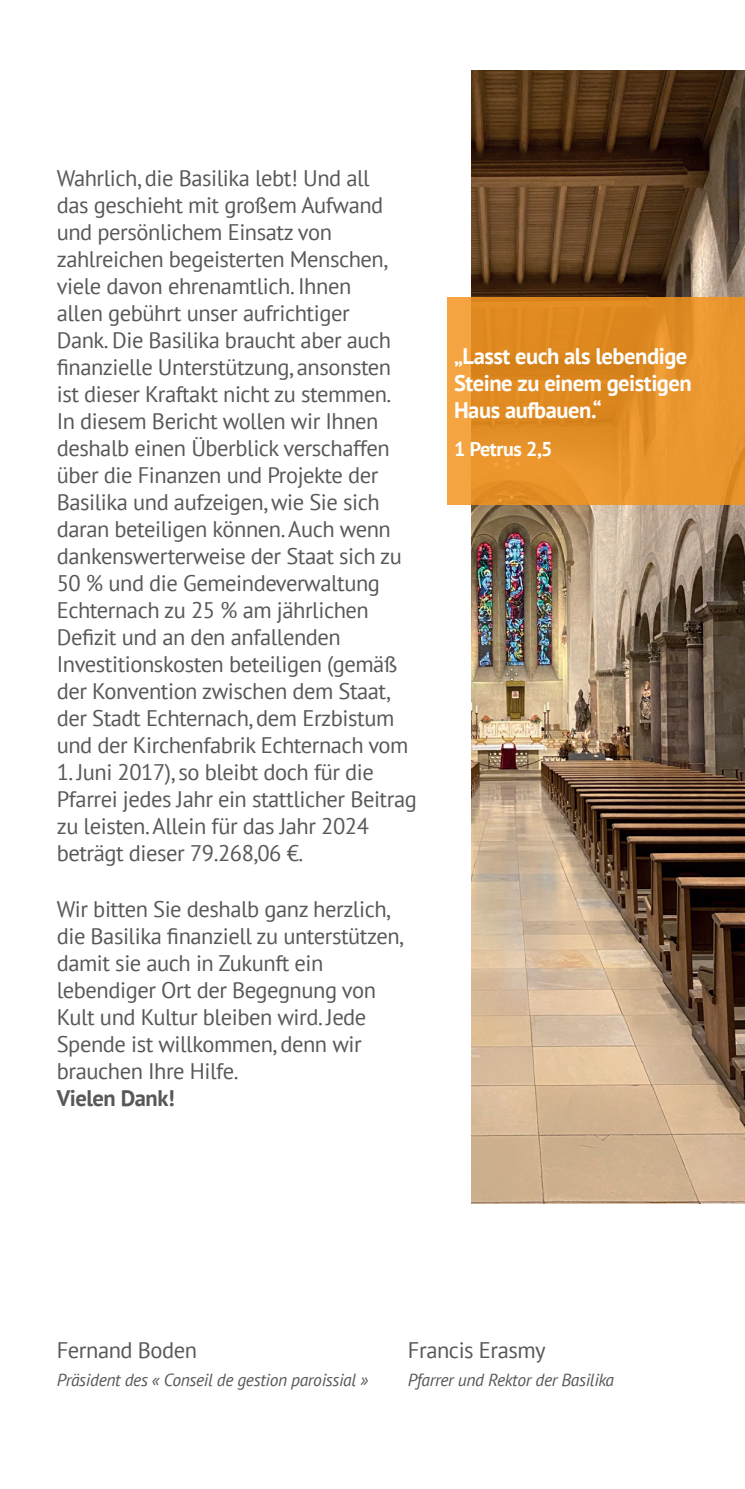
<style>
.page{position:relative;width:745px;height:1489px;background:#fff}
.page>*{position:absolute;margin:0;border:0;box-sizing:border-box;transform-origin:0 0}
.t1{font:22.5px/27px "PT Sans";letter-spacing:-.02em;color:#57585a}
.t2{font:700 22.5px/27px "PT Sans";letter-spacing:-.02em;color:#fff}
.t3{font:700 22.5px "PT Sans";letter-spacing:-.02em;color:#57585a}
.t4{font:700 20px "PT Sans";letter-spacing:-.02em;color:#fff}
.t5{font:italic 17.5px "PT Sans";letter-spacing:-.02em;color:#57585a}
</style>
<div class="page">
<img style="left:471px;top:71px;width:273px;height:1132px">
<svg style="left:447px;top:298px;width:297px;height:207px;background:#e49029"></svg>
<p class="t1" style="left:57px;top:164px;width:353px">Wahrlich, die Basilika lebt! Und all<br>das geschieht mit großem Aufwand und persönlichem Einsatz von zahlreichen begeisterten Menschen, viele davon ehrenamtlich. Ihnen<br>allen gebührt unser aufrichtiger<br>Dank. Die Basilika braucht aber auch finanzielle Unterstützung, ansonsten ist dieser Kraftakt nicht zu stemmen.<br>In diesem Bericht wollen wir Ihnen deshalb einen Überblick verschaffen über die Finanzen und Projekte der Basilika und aufzeigen, wie Sie sich daran beteiligen können. Auch wenn dankenswerterweise der Staat sich zu 50 % und die Gemeindeverwaltung Echternach zu 25 % am jährlichen Defizit und an den anfallenden Investitionskosten beteiligen (gemäß der Konvention zwischen dem Staat, der Stadt Echternach, dem Erzbistum und der Kirchenfabrik Echternach vom</p>
<p class="t1" style="left:57px;top:758px;width:361px">1. Juni 2017), so bleibt doch für die Pfarrei jedes Jahr ein stattlicher Beitrag zu leisten. Allein für das Jahr 2024 beträgt dieser 79.268,06 €.</p>
<p class="t1" style="left:57px;top:894px;width:348px">Wir bitten Sie deshalb ganz herzlich, die Basilika finanziell zu unterstützen, damit sie auch in Zukunft ein lebendiger Ort der Begegnung von<br>Kult und Kultur bleiben wird. Jede<br>Spende ist willkommen, denn wir brauchen Ihre Hilfe.</p>
<p class="t3" style="left:57px;top:1082px;width:119px">Vielen Dank!</p>
<p class="t2" style="left:454px;top:342px;width:239px">„Lasst euch als lebendige<br>Steine zu einem geistigen<br>Haus aufbauen.“</p>
<p class="t4" style="left:454px;top:435px;width:100px">1 Petrus 2,5</p>
<p class="t1" style="left:57px;top:1335px;width:142px">Fernand Boden</p>
<p class="t5" style="left:57px;top:1368px;width:313px">Präsident des « Conseil de gestion paroissial »</p>
<p class="t1" style="left:407px;top:1335px;width:139px">Francis Erasmy</p>
<p class="t5" style="left:407px;top:1368px;width:207px">Pfarrer und Rektor der Basilika</p>
</div>
